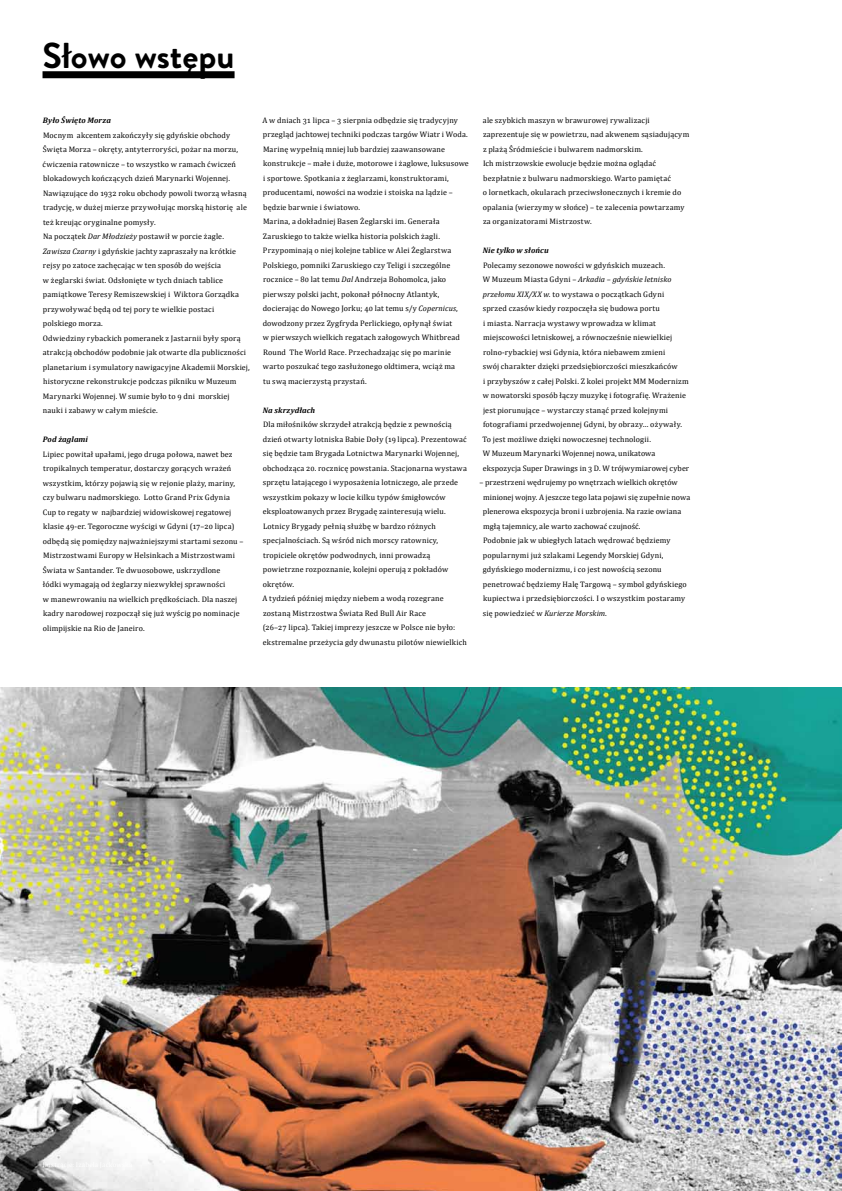
<style>
.page{position:relative;width:842px;height:1191px;background:#fff}
.page>*{position:absolute;margin:0;border:0;box-sizing:border-box;transform-origin:0 0}
.t1{font:700 36px "Brandon Grotesque";color:#000}
.t2{font:8px/14.5px "Cambria";letter-spacing:.02em;color:#000}
.t3{font:italic 700 8px "Cambria";letter-spacing:.015em;color:#000}
.s1{font-style:italic}
</style>
<div class="page">
<div style="left:43px;top:71px;width:192px;height:7px;background:#000"></div>
<img style="left:0;top:687px;width:842px;height:504px">
<h1 class="t1" style="left:43px;top:30px;width:194px">Słowo wstępu</h1>
<p class="t3" style="left:43px;top:115px;width:70px">Było Święto Morza</p>
<p class="t2" style="left:42px;top:127px;width:209px">Mocnym akcentem zakończyły się gdyńskie obchody Święta Morza – okręty, antyterroryści, pożar na morzu, ćwiczenia ratownicze – to wszystko w ramach ćwiczeń blokadowych kończących dzień Marynarki Wojennej.<br>Nawiązujące do 1932 roku obchody powoli tworzą własną tradycję, w dużej mierze przywołując morską historię ale też kreując oryginalne pomysły.<br>Na początek <span class="s1">Dar Młodzieży</span> postawił w porcie żagle.<br><span class="s1">Zawisza Czarny</span> i gdyńskie jachty zapraszały na krótkie rejsy po zatoce zachęcając w ten sposób do wejścia<br>w żeglarski świat. Odsłonięte w tych dniach tablice pamiątkowe Teresy Remiszewskiej i Wiktora Gorządka przywoływać będą od tej pory te wielkie postaci polskiego morza.<br>Odwiedziny rybackich pomeranek z Jastarnii były sporą atrakcją obchodów podobnie jak otwarte dla publiczności planetarium i symulatory nawigacyjne Akademii Morskiej, historyczne rekonstrukcje podczas pikniku w Muzeum Marynarki Wojennej. W sumie było to 9 dni morskiej nauki i zabawy w całym mieście.</p>
<p class="t3" style="left:43px;top:434px;width:47px">Pod żaglami</p>
<p class="t2" style="left:43px;top:446px;width:202px">Lipiec powitał upałami, jego druga połowa, nawet bez tropikalnych temperatur, dostarczy gorących wrażeń wszystkim, którzy pojawią się w rejonie plaży, mariny, czy bulwaru nadmorskiego. Lotto Grand Prix Gdynia Cup to regaty w najbardziej widowiskowej regatowej klasie 49-er. Tegoroczne wyścigi w Gdyni (17–20 lipca) odbędą się pomiędzy najważniejszymi startami sezonu – Mistrzostwami Europy w Helsinkach a Mistrzostwami Świata w Santander. Te dwuosobowe, uskrzydlone<br>łódki wymagają od żeglarzy niezwykłej sprawności<br>w manewrowaniu na wielkich prędkościach. Dla naszej kadry narodowej rozpoczął się już wyścig po nominacje olimpijskie na Rio de Janeiro.</p>
<p class="t2" style="left:262px;top:113px;width:208px">A w dniach 31 lipca – 3 sierpnia odbędzie się tradycyjny przegląd jachtowej techniki podczas targów Wiatr i Woda.<br>Marinę wypełnią mniej lub bardziej zaawansowane konstrukcje – małe i duże, motorowe i żaglowe, luksusowe i sportowe. Spotkania z żeglarzami, konstruktorami, producentami, nowości na wodzie i stoiska na lądzie – będzie barwnie i światowo.<br>Marina, a dokładniej Basen Żeglarski im. Generała Zaruskiego to także wielka historia polskich żagli.<br>Przypominają o niej kolejne tablice w Alei Żeglarstwa Polskiego, pomniki Zaruskiego czy Teligi i szczególne rocznice – 80 lat temu <span class="s1">Dal</span> Andrzeja Bohomolca, jako pierwszy polski jacht, pokonał północny Atlantyk, docierając do Nowego Jorku; 40 lat temu s/y <span class="s1">Copernicus</span>, dowodzony przez Zygfryda Perlickiego, opłynął świat<br>w pierwszych wielkich regatach załogowych Whitbread Round The World Race. Przechadzając się po marinie warto poszukać tego zasłużonego oldtimera, wciąż ma<br>tu swą macierzystą przystań.</p>
<p class="t3" style="left:263px;top:404px;width:54px">Na skrzydłach</p>
<p class="t2" style="left:262px;top:417px;width:206px">Dla miłośników skrzydeł atrakcją będzie z pewnością dzień otwarty lotniska Babie Doły (19 lipca). Prezentować się będzie tam Brygada Lotnictwa Marynarki Wojennej, obchodząca 20. rocznicę powstania. Stacjonarna wystawa sprzętu latającego i wyposażenia lotniczego, ale przede wszystkim pokazy w locie kilku typów śmigłowców eksploatowanych przez Brygadę zainteresują wielu.<br>Lotnicy Brygady pełnią służbę w bardzo różnych specjalnościach. Są wśród nich morscy ratownicy, tropiciele okrętów podwodnych, inni prowadzą powietrzne rozpoznanie, kolejni operują z pokładów okrętów.<br>A tydzień później między niebem a wodą rozegrane zostaną Mistrzostwa Świata Red Bull Air Race<br>(26–27 lipca). Takiej imprezy jeszcze w Polsce nie było: ekstremalne przeżycia gdy dwunastu pilotów niewielkich</p>
<p class="t2" style="left:483px;top:113px;width:208px">ale szybkich maszyn w brawurowej rywalizacji zaprezentuje się w powietrzu, nad akwenem sąsiadującym z plażą Śródmieście i bulwarem nadmorskim.<br>Ich mistrzowskie ewolucje będzie można oglądać bezpłatnie z bulwaru nadmorskiego. Warto pamiętać<br>o lornetkach, okularach przeciwsłonecznych i kremie do opalania (wierzymy w słońce) – te zalecenia powtarzamy za organizatorami Mistrzostw.</p>
<p class="t3" style="left:483px;top:245px;width:67px">Nie tylko w słońcu</p>
<p class="t2" style="left:483px;top:258px;width:208px">Polecamy sezonowe nowości w gdyńskich muzeach.<br>W Muzeum Miasta Gdyni – <span class="s1">Arkadia – gdyńskie letnisko przełomu XIX/XX w.</span> to wystawa o początkach Gdyni sprzed czasów kiedy rozpoczęła się budowa portu<br>i miasta. Narracja wystawy wprowadza w klimat miejscowości letniskowej, a równocześnie niewielkiej rolno-rybackiej wsi Gdynia, która niebawem zmieni<br>swój charakter dzięki przedsiębiorczości mieszkańców<br>i przybyszów z całej Polski. Z kolei projekt MM Modernizm w nowatorski sposób łączy muzykę i fotografię. Wrażenie jest piorunujące – wystarczy stanąć przed kolejnymi fotografiami przedwojennej Gdyni, by obrazy… ożywały.<br>To jest możliwe dzięki nowoczesnej technologii.<br>W Muzeum Marynarki Wojennej nowa, unikatowa ekspozycja Super Drawings in 3 D. W trójwymiarowej cyber</p>
<p class="t2" style="left:483px;top:475px;width:209px;text-indent:-3px">– przestrzeni wędrujemy po wnętrzach wielkich okrętów minionej wojny. A jeszcze tego lata pojawi się zupełnie nowa plenerowa ekspozycja broni i uzbrojenia. Na razie owiana mgłą tajemnicy, ale warto zachować czujność.<br>Podobnie jak w ubiegłych latach wędrować będziemy popularnymi już szlakami Legendy Morskiej Gdyni, gdyńskiego modernizmu, i co jest nowością sezonu penetrować będziemy Halę Targową – symbol gdyńskiego kupiectwa i przedsiębiorczości. I o wszystkim postaramy się powiedzieć w <span class="s1">Kurierze Morskim</span>.</p>
</div>
